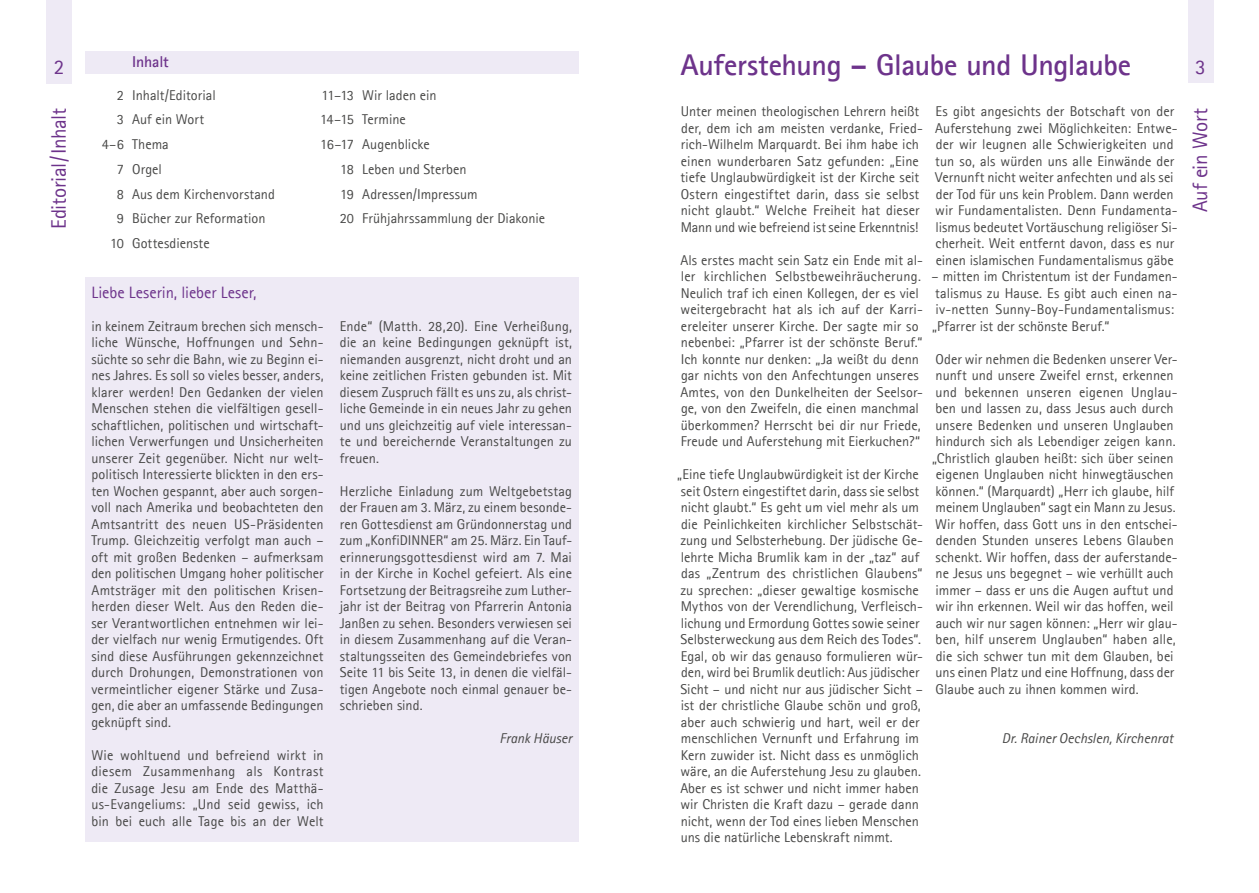
<style>
.page{position:relative;width:1259px;height:893px;background:#fff}
.page>*{position:absolute;margin:0;border:0;box-sizing:border-box;transform-origin:0 0}
.t1{font:700 30px "Agfa Rotis Sans Serif";letter-spacing:-.015em;color:#6d338b}
.t2{font:21px "Agfa Rotis Sans Serif";letter-spacing:-.01em;color:#6d338b}
.t3{font:16.5px "Agfa Rotis Sans Serif";letter-spacing:.01em;color:#6d338b}
.t4{font:700 15.75px "Agfa Rotis Sans Serif";letter-spacing:-.01em;color:#6d338b}
.t5{font:14.25px/16.5px "Agfa Rotis Sans Serif";letter-spacing:.005em;color:#484847}
.t6{font:italic 14.25px "Agfa Rotis Sans Serif";color:#484847}
.t7{font:14.25px/24.8px "Agfa Rotis Sans Serif";letter-spacing:-.045em;color:#484847;text-align:right}
</style>
<div class="page">
<div style="left:46px;top:0;width:26px;height:83px;background:#eeeaf5"></div>
<div style="left:1187px;top:0;width:26px;height:83px;background:#eeeaf5"></div>
<div style="left:85px;top:278px;width:493px;height:564px;background:#eeeaf5"></div>
<div style="left:85px;top:51px;width:493px;height:22px;background:#eeeaf5"></div>
<h1 class="t1" style="left:680px;top:46px;width:452px">Auferstehung – Glaube und Unglaube</h1>
<h2 class="t2" style="left:53px;top:53px;width:13px">22</h2>
<h2 class="t2" style="left:1195px;top:53px;width:12px">33</h2>
<p class="t4" style="left:132px;top:52px;width:38px">Inhalt</p>
<p class="t5" style="left:132px;top:82px;width:144px;line-height:24.8px">I nhalt/Editorial<br>Auf ein Wort<br>Thema<br>Orgel<br>Aus dem Kirchenvorstand<br>Bücher zur Reformation<br>Gottesdienste</p>
<p class="t5" style="left:102px;top:82px;width:24px;line-height:24.8px;text-align:right">2<br>3<br>4–6<br>7<br>8<br>9<br>10</p>
<p class="t5" style="left:362px;top:82px;width:184px;line-height:24.8px">Wir laden ein<br>Termine<br>Augenblicke<br>Leben und Sterben<br>Adressen/I mpressum<br>Frühjahrssammlung der Diakonie</p>
<p class="t7" style="left:320px;top:82px;width:35px">11–13<br>14–15<br>16–17<br>18<br>19<br>20</p>
<h2 class="t2" style="left:46px;top:229px;width:123px;rotate:-90deg">Editorial/ Inhalt</h2>
<p class="t5" style="left:680px;top:103px;width:244px">Unter meinen theologischen Lehrern heißt der, dem ich am meisten verdanke, Fried&shy;rich-Wilhelm Marquardt. Bei ihm habe ich einen wunderbaren Satz gefunden: „Eine tiefe Unglaubwürdigkeit ist der Kirche seit Ostern eingestiftet darin, dass sie selbst nicht glaubt.“ Welche Freiheit hat dieser Mann und wie befreiend ist seine Erkenntnis!</p>
<p class="t5" style="left:680px;top:252px;width:244px">Als erstes macht sein Satz ein Ende mit al&shy;ler kirchlichen Selbstbeweihräucherung.<br>Neulich traf ich einen Kollegen, der es viel weitergebracht hat als ich auf der Karri&shy;ereleiter unserer Kirche. Der sagte mir so nebenbei: „Pfarrer ist der schönste Beruf.“ Ich konnte nur denken: „Ja weißt du denn gar nichts von den Anfechtungen unseres Amtes, von den Dunkelheiten der Seelsor&shy;ge, von den Zweifeln, die einen manchmal überkommen? Herrscht bei dir nur Friede, Freude und Auferstehung mit Eierkuchen?“</p>
<p class="t5" style="left:677px;top:466px;width:247px">„Eine tiefe Unglaubwürdigkeit ist der Kirche seit Ostern eingestiftet darin, dass sie selbst nicht glaubt.“ Es geht um viel mehr als um die Peinlichkeiten kirchlicher Selbstschät&shy;zung und Selbsterhebung. Der jüdische Ge&shy;lehrte Micha Brumlik kam in der „taz“ auf das „Zentrum des christlichen Glaubens“ zu sprechen: „dieser gewaltige kosmische Mythos von der Verendlichung, Verfleisch&shy;lichung und Ermordung Gottes sowie seiner Selbsterweckung aus dem Reich des Todes“.<br>Egal, ob wir das genauso formulieren wür&shy;den, wird bei Brumlik deutlich: Aus jüdischer Sicht – und nicht nur aus jüdischer Sicht – ist der christliche Glaube schön und groß, aber auch schwierig und hart, weil er der menschlichen Vernunft und Erfahrung im Kern zuwider ist. Nicht dass es unmöglich wäre, an die Auferstehung Jesu zu glauben.<br>Aber es ist schwer und nicht immer haben wir Christen die Kraft dazu – gerade dann nicht, wenn der Tod eines lieben Menschen uns die natürliche Lebenskraft nimmt.</p>
<p class="t5" style="left:935px;top:103px;width:244px">Es gibt angesichts der Botschaft von der Auferstehung zwei Möglichkeiten: Entwe&shy;der wir leugnen alle Schwierigkeiten und tun so, als würden uns alle Einwände der Vernunft nicht weiter anfechten und als sei der Tod für uns kein Problem. Dann werden wir Fundamentalisten. Denn Fundamenta&shy;lismus bedeutet Vortäuschung religiöser Si&shy;cherheit. Weit entfernt davon, dass es nur einen islamischen Fundamentalismus gäbe</p>
<p class="t5" style="left:931px;top:268px;width:248px">– mitten im Christentum ist der Fundamen&shy;talismus zu Hause. Es gibt auch einen na&shy;iv-netten Sunny-Boy-Fundamentalismus: „Pfarrer ist der schönste Beruf.“</p>
<p class="t5" style="left:932px;top:351px;width:247px">Oder wir nehmen die Bedenken unserer Ver&shy;nunft und unsere Zweifel ernst, erkennen und bekennen unseren eigenen Unglau&shy;ben und lassen zu, dass Jesus auch durch unsere Bedenken und unseren Unglauben hindurch sich als Lebendiger zeigen kann. „Christlich glauben heißt: sich über seinen eigenen Unglauben nicht hinwegtäuschen können.“ (Marquardt) „Herr ich glaube, hilf meinem Unglauben“ sagt ein Mann zu Jesus.<br>Wir hoffen, dass Gott uns in den entschei&shy;denden Stunden unseres Lebens Glauben schenkt. Wir hoffen, dass der auferstande&shy;ne Jesus uns begegnet – wie verhüllt auch immer – dass er uns die Augen auftut und wir ihn erkennen. Weil wir das hoffen, weil auch wir nur sagen können: „Herr wir glau&shy;ben, hilf unserem Unglauben“ haben alle, die sich schwer tun mit dem Glauben, bei uns einen Platz und eine Hoffnung, dass der Glaube auch zu ihnen kommen wird.</p>
<p class="t6" style="left:1002px;top:730px;width:173px">Dr. Rainer Oechslen, Kirchenrat</p>
<h2 class="t2" style="left:1187px;top:212px;width:106px;rotate:-90deg">Auf ein Wort</h2>
<p class="t3" style="left:91px;top:282px;width:167px">Liebe Leserin, lieber Leser,</p>
<p class="t5" style="left:91px;top:318px;width:234px;text-align:justify">in keinem Zeitraum brechen sich mensch&shy;liche Wünsche, Hoffnungen und Sehn&shy;süchte so sehr die Bahn, wie zu Beginn ei&shy;nes Jahres. Es soll so vieles besser, anders, klarer werden! Den Gedanken der vielen Menschen stehen die vielfältigen gesell&shy;schaftlichen, politischen und wirtschaft&shy;lichen Verwerfungen und Unsicherheiten unserer Zeit gegenüber. Nicht nur welt&shy;politisch I nteressierte blickten in den ers&shy;ten Wochen gespannt, aber auch sorgen&shy;voll nach Amerika und beobachteten den Amtsantritt des neuen US-Präsidenten Trump. Gleichzeitig verfolgt man auch – oft mit großen Bedenken – aufmerksam den politischen Umgang hoher politischer Amtsträger mit den politischen Krisen&shy;herden dieser Welt. Aus den Reden die&shy;ser Verantwortlichen entnehmen wir lei&shy;der vielfach nur wenig Ermutigendes. Oft sind diese Ausführungen gekennzeichnet durch Drohungen, Demonstrationen von vermeintlicher eigener Stärke und Zusa&shy;gen, die aber an umfassende Bedingungen geknüpft sind.</p>
<p class="t5" style="left:91px;top:747px;width:234px;text-align:justify">Wie wohltuend und befreiend wirkt in diesem Zusammenhang als Kontrast die Zusage Jesu am Ende des Matthä&shy;us-Evangeliums: „Und seid gewiss, ich bin bei euch alle Tage bis an der Welt</p>
<p class="t5" style="left:340px;top:318px;width:234px;text-align:justify">Ende“ (Matth. 28,20). Eine Verheißung, die an keine Bedingungen geknüpft ist, niemanden ausgrenzt, nicht droht und an keine zeitlichen Fristen gebunden ist. Mit diesem Zuspruch fällt es uns zu, als christ&shy;liche Gemeinde in ein neues Jahr zu gehen und uns gleichzeitig auf viele interessan&shy;te und bereichernde Veranstaltungen zu freuen.</p>
<p class="t5" style="left:340px;top:483px;width:234px;text-align:justify">Herzliche Einladung zum Weltgebetstag der Frauen am 3. März, zu einem besonde&shy;ren Gottesdienst am Gründonnerstag und zum „KonfiDI NNER“ am 25. März. Ein Tauf&shy;erinnerungsgottesdienst wird am 7. Mai in der Kirche in Kochel gefeiert. Als eine Fortsetzung der Beitragsreihe zum Luther&shy;jahr ist der Beitrag von Pfarrerin Antonia Janßen zu sehen. Besonders verwiesen sei in diesem Zusammenhang auf die Veran&shy;staltungsseiten des Gemeindebriefes von Seite 11 bis Seite 13, in denen die vielfäl&shy;tigen Angebote noch einmal genauer be&shy;schrieben sind.</p>
<p class="t6" style="left:499px;top:730px;width:74px">Frank Häuser</p>
</div>
